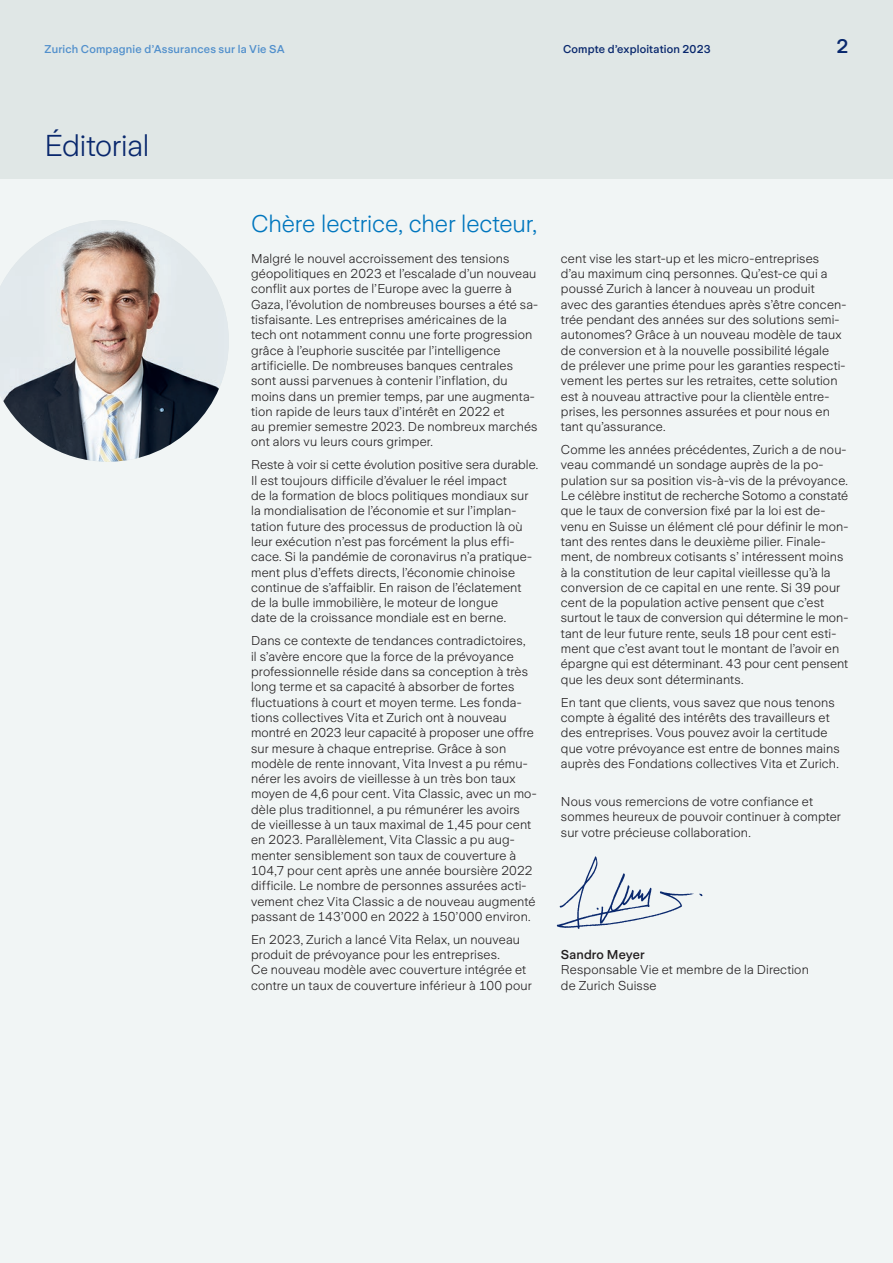
<style>
.page{position:relative;width:893px;height:1263px;background:#f1f5f5}
.page>*{position:absolute;margin:0;border:0;box-sizing:border-box;transform-origin:0 0}
.t1{font:300 30px "Zurich Sans";letter-spacing:-.01em;color:#09286d}
.t2{font:300 24px "Zurich Sans";letter-spacing:-.005em;color:#0076be}
.t3{font:500 19.5px "Zurich Sans";color:#09286d}
.t4{font:300 12.75px/15.3px "Zurich Sans";letter-spacing:.01em;color:#231f20}
.t5{font:500 12.75px "Zurich Sans";letter-spacing:.01em;color:#231f20}
.t6{font:500 11.25px "Zurich Sans";letter-spacing:.015em;color:#5290cc}
.t7{font:500 11.25px "Zurich Sans";letter-spacing:.015em;color:#09286d}
</style>
<div class="page">
<div style="left:0;top:0;width:893px;height:179px;background:#e0e7e6"></div>
<img style="left:556px;top:856px;width:147px;height:73px">
<img style="left:0;top:220px;width:229px;height:242px">
<p class="t6" style="left:45px;top:43px;width:241px">Zurich Compagnie d’Assurances sur la Vie SA</p>
<p class="t7" style="left:563px;top:43px;width:149px">Compte d’exploitation 2023</p>
<h3 class="t3" style="left:836px;top:35px;width:13px">2</h3>
<h1 class="t1" style="left:45px;top:130px;width:106px">Éditorial</h1>
<h2 class="t2" style="left:251px;top:211px;width:287px">Chère lectrice, cher lecteur,</h2>
<p class="t4" style="left:251px;top:251px;width:288px">Malgré le nouvel accroissement des tensions géopolitiques en 2023 et l’escalade d’un nouveau conflit aux portes de l’Europe avec la guerre à Gaza, l’évolution de nombreuses bourses a été sa&shy;tisfaisante. Les entreprises américaines de la<br>tech ont notamment connu une forte progression grâce à l’euphorie suscitée par l’intelligence artificielle. De nombreuses banques centrales sont aussi parvenues à contenir l’inflation, du moins dans un premier temps, par une augmenta&shy;tion rapide de leurs taux d’intérêt en 2022 et<br>au premier semestre 2023. De nombreux marchés ont alors vu leurs cours grimper.</p>
<p class="t4" style="left:251px;top:458px;width:289px">Reste à voir si cette évolution positive sera durable.<br>Il est toujours difficile d’évaluer le réel impact<br>de la formation de blocs politiques mondiaux sur la mondialisation de l’économie et sur l’implan&shy;tation future des processus de production là où leur exécution n’est pas forcément la plus effi&shy;cace. Si la pandémie de coronavirus n’a pratique&shy;ment plus d’effets directs, l’économie chinoise continue de s’affaiblir. En raison de l’éclatement de la bulle immobilière, le moteur de longue<br>date de la croissance mondiale est en berne.</p>
<p class="t4" style="left:251px;top:633px;width:287px">Dans ce contexte de tendances contradictoires,<br>il s’avère encore que la force de la prévoyance professionnelle réside dans sa conception à très long terme et sa capacité à absorber de fortes fluctuations à court et moyen terme. Les fonda&shy;tions collectives Vita et Zurich ont à nouveau montré en 2023 leur capacité à proposer une offre sur mesure à chaque entreprise. Grâce à son modèle de rente innovant, Vita Invest a pu rému&shy;nérer les avoirs de vieillesse à un très bon taux moyen de 4,6 pour cent. Vita Classic, avec un mo&shy;dèle plus traditionnel, a pu rémunérer les avoirs de vieillesse à un taux maximal de 1,45 pour cent en 2023. Parallèlement, Vita Classic a pu aug&shy;menter sensiblement son taux de couverture à 104,7 pour cent après une année boursière 2022 difficile. Le nombre de personnes assurées acti&shy;vement chez Vita Classic a de nouveau augmenté passant de 143’000 en 2022 à 150’000 environ.</p>
<p class="t4" style="left:251px;top:932px;width:282px">En 2023, Zurich a lancé Vita Relax, un nouveau produit de prévoyance pour les entreprises.<br>Ce nouveau modèle avec couverture intégrée et contre un taux de couverture inférieur à 100 pour</p>
<p class="t4" style="left:561px;top:251px;width:287px">cent vise les start-up et les micro-entreprises<br>d’au maximum cinq personnes. Qu’est-ce qui a poussé Zurich à lancer à nouveau un produit<br>avec des garanties étendues après s’être concen&shy;trée pendant des années sur des solutions semi-- autonomes? Grâce à un nouveau modèle de taux de conversion et à la nouvelle possibilité légale de prélever une prime pour les garanties respecti&shy;vement les pertes sur les retraites, cette solution est à nouveau attractive pour la clientèle entre&shy;prises, les personnes assurées et pour nous en tant qu’assurance.</p>
<p class="t4" style="left:561px;top:442px;width:289px">Comme les années précédentes, Zurich a de nou&shy;veau commandé un sondage auprès de la po&shy;pulation sur sa position vis-à-vis de la prévoyance.<br>Le célèbre institut de recherche Sotomo a constaté que le taux de conversion fixé par la loi est de&shy;venu en Suisse un élément clé pour définir le mon&shy;tant des rentes dans le deuxième pilier. Finale&shy;ment, de nombreux cotisants s’ intéressent moins à la constitution de leur capital vieillesse qu’à la conversion de ce capital en une rente. Si 39 pour cent de la population active pensent que c’est surtout le taux de conversion qui détermine le mon&shy;tant de leur future rente, seuls 18 pour cent esti&shy;ment que c’est avant tout le montant de l’avoir en épargne qui est déterminant. 43 pour cent pensent que les deux sont déterminants.</p>
<p class="t4" style="left:561px;top:695px;width:280px">En tant que clients, vous savez que nous tenons compte à égalité des intérêts des travailleurs et des entreprises. Vous pouvez avoir la certitude que votre prévoyance est entre de bonnes mains auprès des Fondations collectives Vita et Zurich.</p>
<p class="t4" style="left:561px;top:794px;width:282px">Nous vous remercions de votre confiance et sommes heureux de pouvoir continuer à compter sur votre précieuse collaboration.</p>
<p class="t5" style="left:561px;top:948px;width:85px">Sandro Meyer</p>
<p class="t4" style="left:561px;top:962px;width:249px">Responsable Vie et membre de la Direction de Zurich Suisse</p>
</div>
